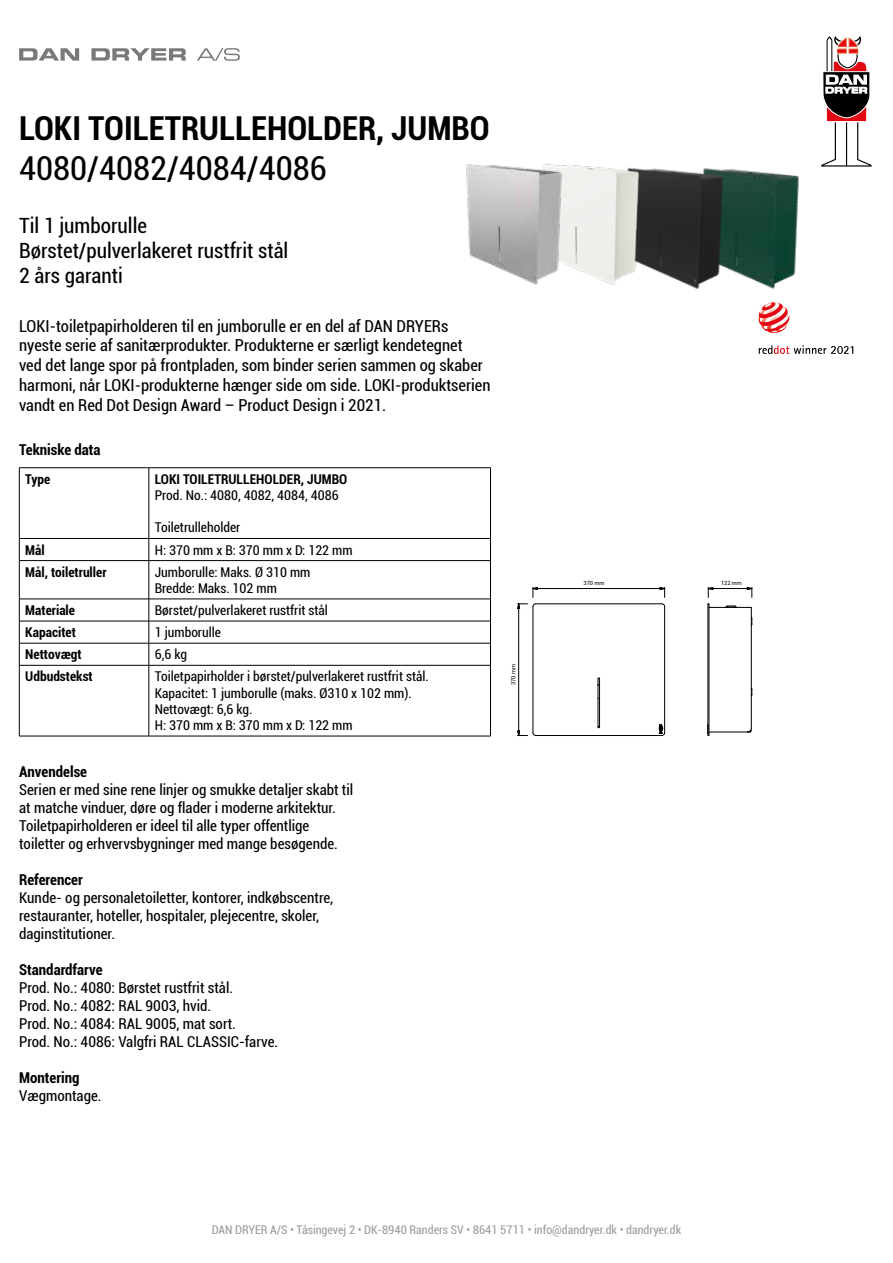
<style>
.page{position:relative;width:893px;height:1263px;background:#fff}
.page>*{position:absolute;margin:0;border:0;box-sizing:border-box;transform-origin:0 0}
.t1{font:700 condensed 33px "Roboto";color:#000}
.t2{font:condensed 33px "Roboto";color:#000}
.t3{font:condensed 21px/25.2px "Roboto";color:#000}
.t4{font:condensed 16.5px/19.8px "Roboto";color:#000}
.t5{font:condensed 15px/18px "Roboto";color:#000}
.t6{font:700 condensed 15px "Roboto";color:#000}
.t7{font:condensed 13.5px/16.2px "Roboto";color:#000}
.t8{font:700 condensed 13.5px "Roboto";color:#000}
.t9{font:condensed 12px "Roboto";color:#9d9d9c}
.t10{font:5.7px "Roboto";letter-spacing:-.005em;color:#000}
</style>
<div class="page">
<svg style="left:19px;top:48px;width:60px;height:13px"></svg>
<svg style="left:91px;top:48px;width:95px;height:13px"></svg>
<svg style="left:197px;top:48px;width:43px;height:13px"></svg>
<svg style="left:821px;top:36px;width:51px;height:131px"></svg>
<hr style="left:149px;top:467px;width:342px;height:1px;background:#000">
<hr style="left:19px;top:467px;width:130px;height:1px;background:#000">
<hr style="left:19px;top:468px;width:1px;height:70px;background:#000">
<hr style="left:149px;top:468px;width:1px;height:70px;background:#000">
<svg style="left:149px;top:539px;width:1px;height:21px"></svg>
<hr style="left:149px;top:561px;width:1px;height:38px;background:#000">
<svg style="left:149px;top:600px;width:1px;height:65px"></svg>
<hr style="left:149px;top:665px;width:1px;height:71px;background:#000">
<hr style="left:490px;top:468px;width:1px;height:70px;background:#000">
<svg style="left:490px;top:539px;width:1px;height:21px"></svg>
<hr style="left:490px;top:561px;width:1px;height:38px;background:#000">
<svg style="left:490px;top:600px;width:1px;height:65px"></svg>
<hr style="left:490px;top:665px;width:1px;height:71px;background:#000">
<hr style="left:19px;top:538px;width:130px;height:1px;background:#000">
<svg style="left:19px;top:539px;width:1px;height:21px"></svg>
<hr style="left:149px;top:538px;width:342px;height:1px;background:#000">
<hr style="left:19px;top:561px;width:1px;height:38px;background:#000">
<hr style="left:19px;top:560px;width:130px;height:1px;background:#000">
<hr style="left:149px;top:560px;width:342px;height:1px;background:#000">
<hr style="left:19px;top:599px;width:130px;height:1px;background:#000">
<hr style="left:149px;top:599px;width:342px;height:1px;background:#000">
<hr style="left:19px;top:621px;width:130px;height:1px;background:#000">
<hr style="left:149px;top:621px;width:342px;height:1px;background:#000">
<hr style="left:19px;top:643px;width:130px;height:1px;background:#000">
<svg style="left:19px;top:599px;width:1px;height:66px"></svg>
<hr style="left:149px;top:643px;width:342px;height:1px;background:#000">
<hr style="left:19px;top:665px;width:130px;height:1px;background:#000">
<hr style="left:19px;top:665px;width:1px;height:71px;background:#000">
<hr style="left:149px;top:665px;width:342px;height:1px;background:#000">
<hr style="left:19px;top:736px;width:130px;height:1px;background:#000">
<hr style="left:149px;top:736px;width:342px;height:1px;background:#000">
<img style="left:739px;top:169px;width:60px;height:120px">
<img style="left:654px;top:168px;width:85px;height:121px">
<img style="left:577px;top:165px;width:77px;height:120px">
<svg style="left:759px;top:345px;width:94px;height:9px"></svg>
<svg style="left:759px;top:302px;width:30px;height:31px"></svg>
<img style="left:466px;top:164px;width:111px;height:121px">
<hr style="left:664px;top:607px;width:1px;height:126px;background:#000">
<hr style="left:536px;top:604px;width:126px;height:1px;background:#000">
<hr style="left:536px;top:735px;width:126px;height:1px;background:#000">
<hr style="left:533px;top:607px;width:1px;height:126px;background:#000">
<hr style="left:599px;top:678px;width:1px;height:49px;background:#000">
<hr style="left:598px;top:678px;width:1px;height:49px;background:#000">
<svg style="left:659px;top:724px;width:6px;height:12px"></svg>
<svg style="left:708px;top:604px;width:45px;height:132px"></svg>
<hr style="left:538px;top:588px;width:122px;height:1px;background:#000">
<svg style="left:532px;top:587px;width:6px;height:10px"></svg>
<svg style="left:660px;top:587px;width:5px;height:10px"></svg>
<hr style="left:713px;top:588px;width:34px;height:1px;background:#000">
<svg style="left:708px;top:587px;width:5px;height:10px"></svg>
<svg style="left:747px;top:587px;width:6px;height:10px"></svg>
<hr style="left:518px;top:608px;width:1px;height:123px;background:#000">
<svg style="left:518px;top:731px;width:18px;height:5px"></svg>
<svg style="left:518px;top:603px;width:18px;height:5px"></svg>
<h1 class="t1" style="left:19px;top:105px;width:472px">LOKI TOILETRULLEHOLDER, JUMBO</h1>
<h1 class="t2" style="left:19px;top:145px;width:309px">4080/4082/4084/4086</h1>
<h2 class="t3" style="left:19px;top:212px;width:271px">Til 1 jumborulle<br>Børstet/pulverlakeret rustfrit stål<br>2 års garanti</h2>
<p class="t4" style="left:19px;top:315px;width:473px">LOKI-toiletpapirholderen til en jumborulle er en del af DAN DRYERs nyeste serie af sanitærprodukter. Produkterne er særligt kendetegnet<br>ved det lange spor på frontpladen, som binder serien sammen og skaber harmoni, når LOKI-produkterne hænger side om side. LOKI-produktserien vandt en Red Dot Design Award – Product Design i 2021.</p>
<p class="t6" style="left:19px;top:439px;width:83px">Tekniske data</p>
<p class="t8" style="left:25px;top:470px;width:27px">Type</p>
<p class="t8" style="left:155px;top:470px;width:194px">LOKI TOILETRULLEHOLDER, JUMBO</p>
<p class="t7" style="left:155px;top:487px;width:185px">Prod. No.: 4080, 4082, 4084, 4086</p>
<p class="t7" style="left:155px;top:519px;width:87px">Toiletrulleholder</p>
<p class="t8" style="left:25px;top:540px;width:21px">Mål</p>
<p class="t7" style="left:155px;top:541px;width:199px">H: 370 mm x B: 370 mm x D: 122 mm</p>
<p class="t8" style="left:25px;top:562px;width:83px">Mål, toiletruller</p>
<p class="t7" style="left:155px;top:563px;width:157px">Jumborulle: Maks. Ø 310 mm<br>Bredde: Maks. 102 mm</p>
<p class="t8" style="left:25px;top:601px;width:51px">Materiale</p>
<p class="t7" style="left:155px;top:602px;width:175px">Børstet/pulverlakeret rustfrit stål</p>
<p class="t8" style="left:25px;top:623px;width:52px">Kapacitet</p>
<p class="t7" style="left:155px;top:624px;width:68px">1 jumborulle</p>
<p class="t8" style="left:25px;top:645px;width:58px">Nettovægt</p>
<p class="t7" style="left:155px;top:646px;width:34px">6,6 kg</p>
<p class="t8" style="left:25px;top:667px;width:69px">Udbudstekst</p>
<p class="t7" style="left:155px;top:668px;width:275px">Toiletpapirholder i børstet/pulverlakeret rustfrit stål.<br>Kapacitet: 1 jumborulle (maks. Ø310 x 102 mm).<br>Nettovægt: 6,6 kg.<br>H: 370 mm x B: 370 mm x D: 122 mm</p>
<p class="t6" style="left:19px;top:761px;width:69px">Anvendelse</p>
<p class="t5" style="left:19px;top:780px;width:336px">Serien er med sine rene linjer og smukke detaljer skabt til at matche vinduer, døre og flader i moderne arkitektur.<br>Toiletpapirholderen er ideel til alle typer offentlige toiletter og erhvervsbygninger med mange besøgende.</p>
<p class="t6" style="left:19px;top:869px;width:65px">Referencer</p>
<p class="t5" style="left:19px;top:888px;width:316px">Kunde- og personaletoiletter, kontorer, indkøbscentre, restauranter, hoteller, hospitaler, plejecentre, skoler, daginstitutioner.</p>
<p class="t6" style="left:19px;top:959px;width:85px">Standardfarve</p>
<p class="t5" style="left:19px;top:978px;width:261px">Prod. No.: 4080: Børstet rustfrit stål.<br>Prod. No.: 4082: RAL 9003, hvid.<br>Prod. No.: 4084: RAL 9005, mat sort.<br>Prod. No.: 4086: Valgfri RAL CLASSIC-farve.</p>
<p class="t6" style="left:19px;top:1067px;width:62px">Montering</p>
<p class="t5" style="left:19px;top:1086px;width:84px">Vægmontage.</p>
<p class="t10" style="left:509px;top:685px;width:22px;rotate:-90deg">370 mm</p>
<p class="t10" style="left:584px;top:579px;width:22px">370 mm</p>
<p class="t10" style="left:721px;top:579px;width:22px">122 mm</p>
<p class="t9" style="left:212px;top:1221px;width:471px">DAN DRYER A/S • Tåsingevej 2 • DK-8940 Randers SV • 8641 5711 • info@dandryer.dk • dandryer.dk</p>
</div>
